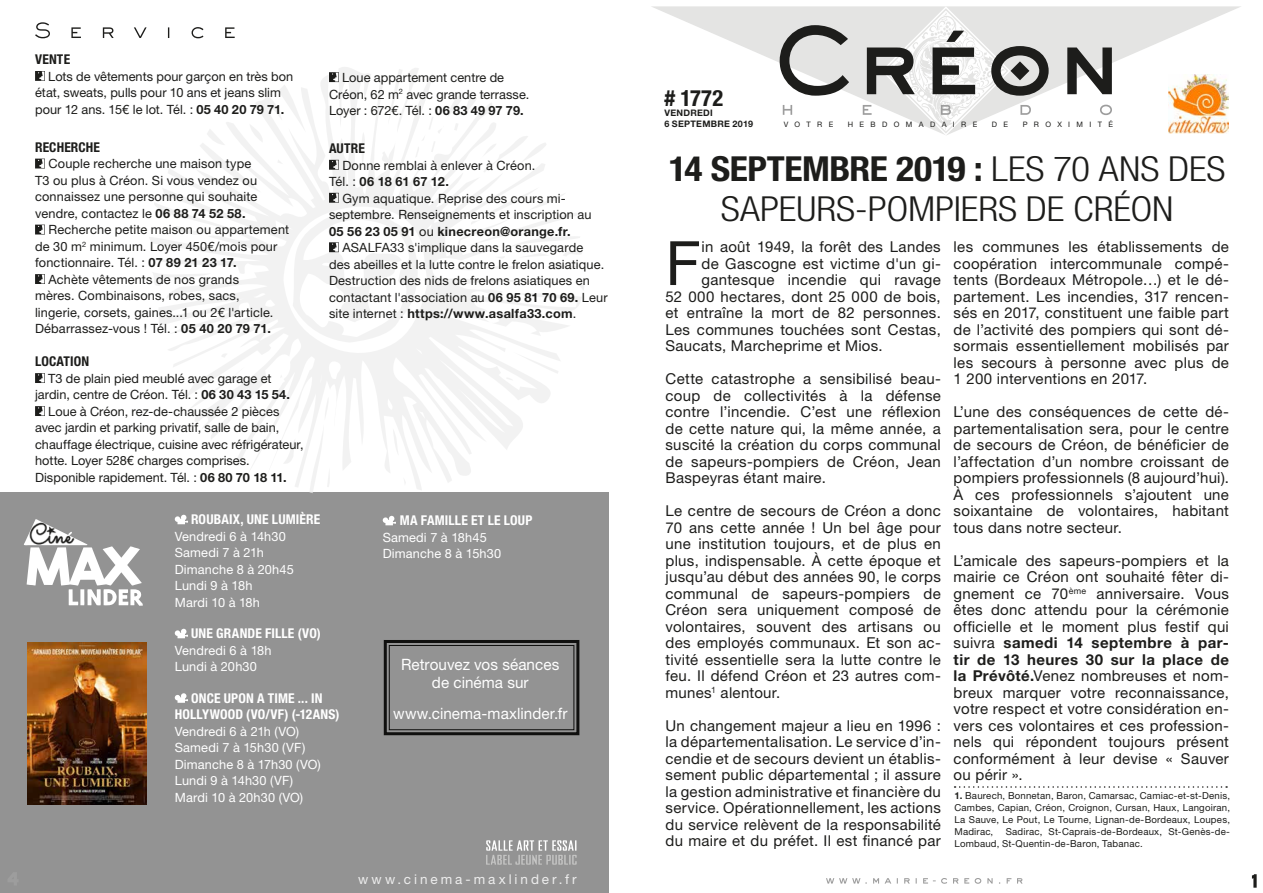
<style>
.page{position:relative;width:1263px;height:893px;background:#fff}
.page>*{position:absolute;margin:0;border:0;box-sizing:border-box;transform-origin:0 0}
.t1{font:61.2px "Helvetica Neue LT Std";color:#1d1d1b}
.t2{font:300 condensed 34.5px/40.5px "Helvetica Neue LT Std";letter-spacing:-.005em;color:#1d1d1b;text-align:center;scale:1.15 1}
.t3{font:700 condensed 22.5px "Helvetica Neue LT Std";color:#1d1d1b}
.t4{font:15.6px/18px "Helvetica Neue LT Std";letter-spacing:.005em;color:#fff;text-align:center}
.t5{font:15px/16.5px "Helvetica Neue LT Std";letter-spacing:.02em;color:#1d1d1b;text-align:justify}
.t6{font:700 condensed 13.5px/16.5px "Helvetica Neue LT Std";letter-spacing:.01em;color:#fff;text-align:center}
.t7{font:700 condensed 13.5px "Helvetica Neue LT Std";letter-spacing:.01em;color:#1d1d1b}
.t8{font:13.5px "Helvetica Neue LT Std";letter-spacing:.22em;color:#ededed}
.t9{font:12.75px/16.5px "Helvetica Neue LT Std";letter-spacing:.01em;color:#1d1d1b}
.t10{font:12.75px/16.5px "Helvetica Neue LT Std";letter-spacing:.01em;color:#fff}
.t11{font:9.6px/12px "Helvetica Neue LT Std";letter-spacing:.02em;color:#1d1d1b;text-align:justify}
.t12{font:700 9px/10.5px "Helvetica Neue LT Std";letter-spacing:.03em;color:#1d1d1b}
.t13{font:7.5px "Helvetica Neue LT Std";letter-spacing:.85em;color:#1d1d1b}
.s1{font-weight:700}
</style>
<div class="page">
<div style="left:0;top:492px;width:608px;height:401px;background:#939393"></div>
<img style="left:24px;top:519px;width:118px;height:86px">
<svg style="left:35px;top:22px;width:200px;height:16px"></svg>
<svg style="left:149px;top:67px;width:435px;height:426px"></svg>
<svg style="left:175px;top:515px;width:13px;height:9px"></svg>
<svg style="left:175px;top:629px;width:13px;height:9px"></svg>
<svg style="left:175px;top:693px;width:13px;height:10px"></svg>
<svg style="left:383px;top:516px;width:13px;height:9px"></svg>
<svg style="left:1252px;top:874px;width:4px;height:14px"></svg>
<svg style="left:486px;top:840px;width:91px;height:25px"></svg>
<img style="left:28px;top:642px;width:119px;height:162px">
<svg style="left:826px;top:878px;width:196px;height:6px"></svg>
<svg style="left:35px;top:71px;width:10px;height:10px"></svg>
<svg style="left:35px;top:159px;width:10px;height:9px"></svg>
<svg style="left:35px;top:225px;width:10px;height:9px"></svg>
<svg style="left:35px;top:274px;width:10px;height:10px"></svg>
<svg style="left:35px;top:373px;width:10px;height:10px"></svg>
<svg style="left:35px;top:406px;width:10px;height:10px"></svg>
<svg style="left:329px;top:72px;width:10px;height:10px"></svg>
<svg style="left:329px;top:160px;width:10px;height:10px"></svg>
<svg style="left:329px;top:193px;width:10px;height:10px"></svg>
<svg style="left:329px;top:242px;width:10px;height:10px"></svg>
<svg style="left:954px;top:786px;width:273px;height:2px"></svg>
<svg style="left:383px;top:640px;width:197px;height:96px"></svg>
<div style="left:389px;top:645px;width:185px;height:85px;border:1px solid #1d1d1b"></div>
<svg style="left:651px;top:6px;width:590px;height:127px"></svg>
<svg style="left:780px;top:6px;width:332px;height:129px"></svg>
<img style="left:1169px;top:74px;width:59px;height:60px">
<p class="t7" style="left:35px;top:51px;width:37px">VENTE</p>
<p class="t9" style="left:35px;top:68px;width:260px;text-indent:13px">Lots de vêtements pour garçon en très bon état, sweats, pulls pour 10 ans et jeans slim pour 12 ans. 15€ le lot. Tél. : <span class="s1">05 40 20 79 71.</span></p>
<p class="t7" style="left:35px;top:139px;width:66px">RECHERCHE</p>
<p class="t9" style="left:49px;top:155px;width:204px">Couple recherche une maison type</p>
<p class="t9" style="left:35px;top:172px;width:224px">T3 ou plus à Créon. Si vous vendez ou</p>
<p class="t9" style="left:35px;top:188px;width:224px">connaissez une personne qui souhaite</p>
<p class="t9" style="left:35px;top:205px;width:212px">vendre, contactez le <span class="s1">06 88 74 52 58.</span></p>
<p class="t9" style="left:49px;top:221px;width:242px">Recherche petite maison ou appartement</p>
<p class="t9" style="left:35px;top:238px;width:244px">de 30 m<sup>2</sup> minimum. Loyer 450€/mois pour</p>
<p class="t9" style="left:35px;top:254px;width:203px">fonctionnaire. Tél. : <span class="s1">07 89 21 23 17.</span></p>
<p class="t9" style="left:49px;top:271px;width:192px">Achète vêtements de nos grands</p>
<p class="t9" style="left:35px;top:287px;width:206px">mères. Combinaisons, robes, sacs,</p>
<p class="t9" style="left:35px;top:304px;width:240px">lingerie, corsets, gaines...1 ou 2€ l'article.</p>
<p class="t9" style="left:35px;top:320px;width:237px">Débarrassez-vous ! Tél. : <span class="s1">05 40 20 79 71.</span></p>
<p class="t7" style="left:35px;top:353px;width:56px">LOCATION</p>
<p class="t9" style="left:48px;top:370px;width:225px">T3 de plain pied meublé avec garage et</p>
<p class="t9" style="left:35px;top:386px;width:256px">jardin, centre de Créon. Tél. : <span class="s1">06 30 43 15 54.</span></p>
<p class="t9" style="left:48px;top:403px;width:233px">Loue à Créon, rez-de-chaussée 2 pièces</p>
<p class="t9" style="left:35px;top:419px;width:246px">avec jardin et parking privatif, salle de bain,</p>
<p class="t9" style="left:35px;top:436px;width:270px">chauffage électrique, cuisine avec réfrigérateur,</p>
<p class="t9" style="left:35px;top:452px;width:216px">hotte. Loyer 528€ charges comprises.</p>
<p class="t9" style="left:35px;top:469px;width:253px">Disponible rapidement. Tél. : <span class="s1">06 80 70 18 11.</span></p>
<p class="t9" style="left:329px;top:69px;width:202px;text-indent:13px">Loue appartement centre de<br>Créon, 62 m<sup>2</sup> avec grande terrasse.<br>Loyer : 672€. Tél. : <span class="s1">06 83 49 97 79.</span></p>
<p class="t7" style="left:329px;top:140px;width:37px">AUTRE</p>
<p class="t9" style="left:329px;top:157px;width:208px;text-indent:13px">Donne remblai à enlever à Créon.<br>Tél. : <span class="s1">06 18 61 67 12.</span></p>
<p class="t9" style="left:329px;top:190px;width:264px;text-indent:13px">Gym aquatique. Reprise des cours mi&shy;septembre. Renseignements et inscription au<br><span class="s1">05 56 23 05 91</span> ou <span class="s1">kinecreon@orange.fr.</span></p>
<p class="t9" style="left:329px;top:239px;width:280px;text-indent:13px">ASALFA33 s'implique dans la sauvegarde des abeilles et la lutte contre le frelon asiatique.<br>Destruction des nids de frelons asiatiques en contactant l'association au <span class="s1">06 95 81 70 69.</span> Leur site internet : <span class="s1">https://www.asalfa33.com</span>.</p>
<h1 class="t1" style="left:665px;top:227px;width:37px">F</h1>
<p class="t5" style="left:701px;top:238px;width:241px">in août 1949, la forêt des Landes</p>
<h3 class="t3" style="left:664px;top:84px;width:60px"># 1772</h3>
<p class="t12" style="left:664px;top:108px;width:90px">VENDREDI<br>6 SEPTEMBRE 2019</p>
<p class="t13" style="left:784px;top:120px;width:51px">VOTRE</p>
<p class="t13" style="left:848px;top:120px;width:131px">HEBDOMADAIRE</p>
<p class="t13" style="left:992px;top:120px;width:18px">D E</p>
<p class="t13" style="left:1023px;top:120px;width:92px">PROXIMITÉ</p>
<h2 class="t2" style="left:669px;top:148px;width:486px"><span class="s1">14 SEPTEMBRE 2019 :</span> LES 70 ANS DES<br>SAPEURS-POMPIERS DE CRÉON</h2>
<p class="t5" style="left:954px;top:238px;width:277px">les communes les établissements de coopération intercommunale compé&shy;tents (Bordeaux Métropole…) et le dé&shy;partement. Les incendies, 317 rencen&shy;sés en 2017, constituent une faible part de l’activité des pompiers qui sont dé&shy;sormais essentiellement mobilisés par les secours à personne avec plus de 1 200 interventions en 2017.</p>
<p class="t5" style="left:954px;top:403px;width:277px">L’une des conséquences de cette dé&shy;partementalisation sera, pour le centre de secours de Créon, de bénéficier de l’affectation d’un nombre croissant de pompiers professionnels (8 aujourd’hui).<br>À ces professionnels s’ajoutent une soixantaine de volontaires, habitant tous dans notre secteur.</p>
<p class="t5" style="left:953px;top:552px;width:277px">L’amicale des sapeurs-pompiers et la mairie ce Créon ont souhaité fêter di&shy;gnement ce 70<sup>ème</sup> anniversaire. Vous êtes donc attendu pour la cérémonie officielle et le moment plus festif qui suivra <span class="s1">samedi 14 septembre à par&shy;tir de 13 heures 30 sur la place de la Prévôté.</span>Venez nombreuses et nom&shy;breux marquer votre reconnaissance, votre respect et votre considération en&shy;vers ces volontaires et ces profession&shy;nels qui répondent toujours présent conformément à leur devise « Sauver ou périr ».</p>
<p class="t5" style="left:701px;top:255px;width:241px">de Gascogne est victime d'un gi-</p>
<p class="t5" style="left:701px;top:271px;width:241px">gantesque incendie qui ravage</p>
<p class="t5" style="left:665px;top:288px;width:277px">52 000 hectares, dont 25 000 de bois,</p>
<p class="t5" style="left:665px;top:304px;width:277px">et entraîne la mort de 82 personnes.</p>
<p class="t5" style="left:665px;top:321px;width:277px">Les communes touchées sont Cestas,</p>
<p class="t5" style="left:665px;top:337px;width:219px">Saucats, Marcheprime et Mios.</p>
<p class="t5" style="left:665px;top:370px;width:277px">Cette catastrophe a sensibilisé beau&shy;coup de collectivités à la défense contre l’incendie. C’est une réflexion de cette nature qui, la même année, a suscité la création du corps communal de sapeurs-pompiers de Créon, Jean Baspeyras étant maire.</p>
<p class="t5" style="left:665px;top:502px;width:277px">Le centre de secours de Créon a donc 70 ans cette année ! Un bel âge pour une institution toujours, et de plus en plus, indispensable. À cette époque et jusqu’au début des années 90, le corps communal de sapeurs-pompiers de Créon sera uniquement composé de volontaires, souvent des artisans ou des employés communaux. Et son ac&shy;tivité essentielle sera la lutte contre le feu. Il défend Créon et 23 autres com&shy;munes<sup>1</sup> alentour.</p>
<p class="t5" style="left:665px;top:717px;width:277px">Un changement majeur a lieu en 1996 : la départementalisation. Le service d’in&shy;cendie et de secours devient un établis&shy;sement public départemental ; il assure la gestion administrative et financière du service. Opérationnellement, les actions du service relèvent de la responsabilité du maire et du préfet. Il est financé par</p>
<p class="t6" style="left:191px;top:511px;width:131px">ROUBAIX, UNE LUMIÈRE</p>
<p class="t10" style="left:175px;top:528px;width:121px">Vendredi 6 à 14h30<br>Samedi 7 à 21h<br>Dimanche 8 à 20h45<br>Lundi 9 à 18h<br>Mardi 10 à 18h</p>
<p class="t6" style="left:191px;top:625px;width:131px">UNE GRANDE FILLE (VO)</p>
<p class="t10" style="left:175px;top:642px;width:98px">Vendredi 6 à 18h<br>Lundi à 20h30</p>
<p class="t6" style="left:175px;top:689px;width:166px">ONCE UPON A TIME ... IN<br>HOLLYWOOD (VO/VF) (-12ANS)</p>
<p class="t10" style="left:175px;top:723px;width:148px">Vendredi 6 à 21h (VO)<br>Samedi 7 à 15h30 (VF)<br>Dimanche 8 à 17h30 (VO)<br>Lundi 9 à 14h30 (VF)<br>Mardi 10 à 20h30 (VO)</p>
<p class="t6" style="left:400px;top:512px;width:134px">MA FAMILLE ET LE LOUP</p>
<p class="t10" style="left:383px;top:529px;width:120px">Samedi 7 à 18h45<br>Dimanche 8 à 15h30</p>
<p class="t4" style="left:401px;top:655px;width:160px">Retrouvez vos séances de cinéma sur</p>
<p class="t4" style="left:393px;top:704px;width:176px">www.cinema-maxlinder.fr</p>
<p class="t11" style="left:954px;top:790px;width:277px"><span class="s1">1.</span> Baurech, Bonnetan, Baron, Camarsac, Camiac-et-st-Denis, Cambes, Capian, Créon, Croignon, Cursan, Haux, Langoiran, La Sauve, Le Pout, Le Tourne, Lignan-de-Bordeaux, Loupes, Madirac,</p>
<p class="t11" style="left:954px;top:826px;width:277px;text-indent:51px">Sadirac, St-Caprais-de-Bordeaux, St-Genès-de-<br>Lombaud, St-Quentin-de-Baron, Tabanac.</p>
<p class="t8" style="left:358px;top:871px;width:220px">www.cinema-maxlinder.fr</p>
</div>
